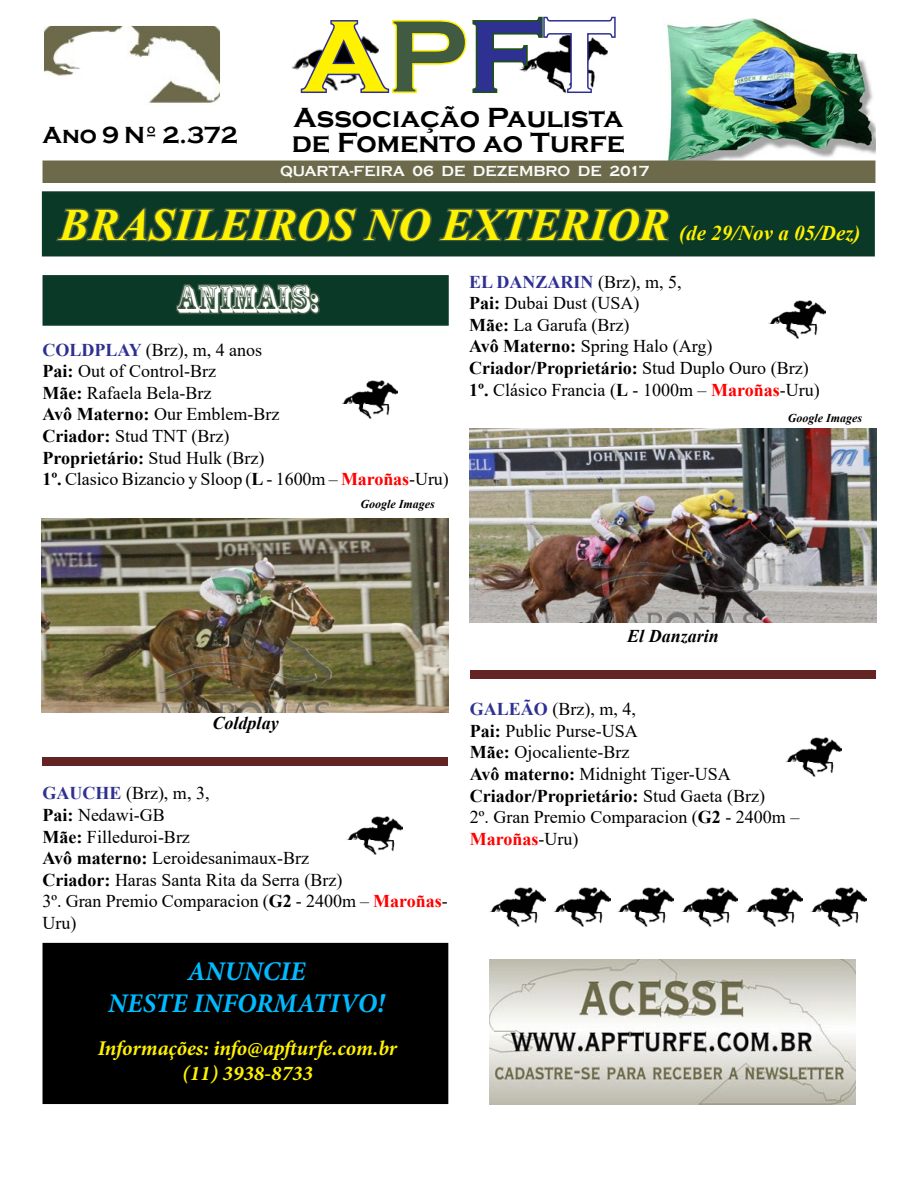
<style>
.page{position:relative;width:918px;height:1188px;background:#fff}
.page>*{position:absolute;margin:0;border:0;box-sizing:border-box;transform-origin:0 0}
.t1{font:700 105px "Copperplate Gothic";color:#fff200}
.t2{font:italic 700 45px "Times New Roman";color:#fff200}
.t3{font:36px "Rosewood Std";color:#fff}
.t4{font:700 28.5px "Copperplate Gothic";color:#000}
.t5{font:italic 700 27px/32.4px "Minion Pro";color:#0bf;text-align:center}
.t6{font:700 24px "Copperplate Gothic";color:#000}
.t7{font:italic 700 21px/25.2px "Minion Pro";letter-spacing:-.005em;color:#fff200;text-align:center}
.t8{font:18px/21.6px "Times New Roman";color:#000}
.t9{font:italic 700 18px "Times New Roman";color:#000}
.t10{font:700 15px "Copperplate Gothic";color:#fafafa}
.t11{font:italic 700 12px "Times New Roman";color:#000}
.s1{color:#405b42}
.s2{color:#2e3092}
.s3{color:#fff}
.s4{font-size:21px}
.s5{font-weight:700;color:#2e3092}
.s6{font-weight:700}
.s7{font-weight:700;color:#f00}
</style>
<div class="page">
<div style="left:42px;top:191px;width:833px;height:65px;background:#0a3a27;border:2px solid #0a3a27"></div>
<svg style="left:56px;top:207px;width:614px;height:35px"></svg>
<img style="left:662px;top:18px;width:213px;height:143px">
<img style="left:292px;top:59px;width:7px;height:11px">
<svg style="left:299px;top:16px;width:317px;height:77px"></svg>
<img style="left:46px;top:27px;width:173px;height:77px">
<div style="left:43px;top:24px;width:179px;height:85px;border:2px solid #fff"></div>
<div style="left:43px;top:161px;width:832px;height:22px;background:#6c6a4a"></div>
<div style="left:43px;top:757px;width:405px;height:9px;background:#632423"></div>
<div style="left:43px;top:275px;width:406px;height:51px;background:#0a3a27;border:2px solid #0a3a27"></div>
<svg style="left:174px;top:275px;width:147px;height:51px"></svg>
<div style="left:43px;top:944px;width:405px;height:159px;background:#000"></div>
<div style="left:43px;top:943px;width:405px;height:161px;border:2px solid #000"></div>
<img style="left:489px;top:888px;width:56px;height:38px">
<img style="left:554px;top:888px;width:56px;height:38px">
<img style="left:618px;top:888px;width:56px;height:38px">
<img style="left:681px;top:888px;width:56px;height:38px">
<img style="left:746px;top:888px;width:56px;height:38px">
<img style="left:811px;top:888px;width:56px;height:38px">
<img style="left:42px;top:519px;width:407px;height:194px">
<div style="left:470px;top:670px;width:405px;height:9px;background:#632423"></div>
<img style="left:470px;top:429px;width:406px;height:194px">
<img style="left:489px;top:960px;width:367px;height:144px">
<img style="left:786px;top:738px;width:56px;height:38px">
<img style="left:347px;top:816px;width:56px;height:38px">
<img style="left:769px;top:300px;width:56px;height:39px">
<img style="left:342px;top:381px;width:56px;height:38px">
<h1 class="t1" style="left:302px;top:-1px;width:314px">A<span class="s1">P</span><span class="s2">F</span><span class="s3">T</span></h1>
<h3 class="t4" style="left:294px;top:101px;width:331px">Associação Paulista</h3>
<h3 class="t6" style="left:43px;top:122px;width:197px">Ano 9 Nº 2.372</h3>
<h3 class="t4" style="left:292px;top:127px;width:335px">de Fomento ao Turfe</h3>
<p class="t10" style="left:280px;top:163px;width:371px">QUARTA-FEIRA 06 DE DEZEMBRO DE 2017</p>
<h2 class="t2" style="left:59px;top:193px;width:803px">BRASILEIROS NO EXTERIOR <span class="s4">(de 29/Nov a 05/Dez)</span></h2>
<h3 class="t3" style="left:176px;top:278px;width:143px">ANIMAIS:</h3>
<p class="t8" style="left:43px;top:338px;width:408px"><span class="s5">COLDPLAY</span> (Brz), m, 4 anos<br><span class="s6">Pai:</span> Out of Control-Brz<br><span class="s6">Mãe:</span> Rafaela Bela-Brz<br><span class="s6">Avô Materno:</span> Our Emblem-Brz<br><span class="s6">Criador:</span> Stud TNT (Brz)<br><span class="s6">Proprietário:</span> Stud Hulk (Brz)<br><span class="s6">1º.</span> Clasico Bizancio y Sloop (<span class="s6">L</span> - 1600m – <span class="s7">Maroñas</span>-Uru)</p>
<p class="t11" style="left:361px;top:496px;width:76px">Google Images</p>
<p class="t8" style="left:469px;top:270px;width:352px"><span class="s5">EL DANZARIN</span> (Brz), m, 5,<br><span class="s6">Pai:</span> Dubai Dust (USA)<br><span class="s6">Mãe:</span> La Garufa (Brz)<br><span class="s6">Avô Materno:</span> Spring Halo (Arg)<br><span class="s6">Criador/Proprietário:</span> Stud Duplo Ouro (Brz)<br><span class="s6">1º.</span> Clásico Francia (<span class="s6">L</span> - 1000m – <span class="s7">Maroñas</span>-Uru)</p>
<p class="t11" style="left:788px;top:410px;width:76px">Google Images</p>
<p class="t9" style="left:213px;top:711px;width:68px">Coldplay</p>
<p class="t8" style="left:43px;top:782px;width:407px"><span class="s5">GAUCHE</span> (Brz), m, 3,<br><span class="s6">Pai:</span> Nedawi-GB<br><span class="s6">Mãe:</span> Filleduroi-Brz<br><span class="s6">Avô materno:</span> Leroidesanimaux-Brz<br><span class="s6">Criador:</span> Haras Santa Rita da Serra (Brz)<br>3º. Gran Premio Comparacion (<span class="s6">G2</span> - 2400m – <span class="s7">Maroñas</span>-<br>Uru)</p>
<h3 class="t5" style="left:108px;top:955px;width:278px">ANUNCIE<br>NESTE INFORMATIVO!</h3>
<p class="t7" style="left:98px;top:1035px;width:301px">Informações: info@apfturfe.com.br (11) 3938-8733</p>
<p class="t9" style="left:627px;top:623px;width:93px">El Danzarin</p>
<p class="t8" style="left:470px;top:698px;width:331px"><span class="s5">GALEÃO</span> (Brz), m, 4,<br><span class="s6">Pai:</span> Public Purse-USA<br><span class="s6">Mãe:</span> Ojocaliente-Brz<br><span class="s6">Avô materno:</span> Midnight Tiger-USA<br><span class="s6">Criador/Proprietário:</span> Stud Gaeta (Brz)<br>2º. Gran Premio Comparacion (<span class="s6">G2</span> - 2400m –<br><span class="s7">Maroñas</span>-Uru)</p>
</div>
